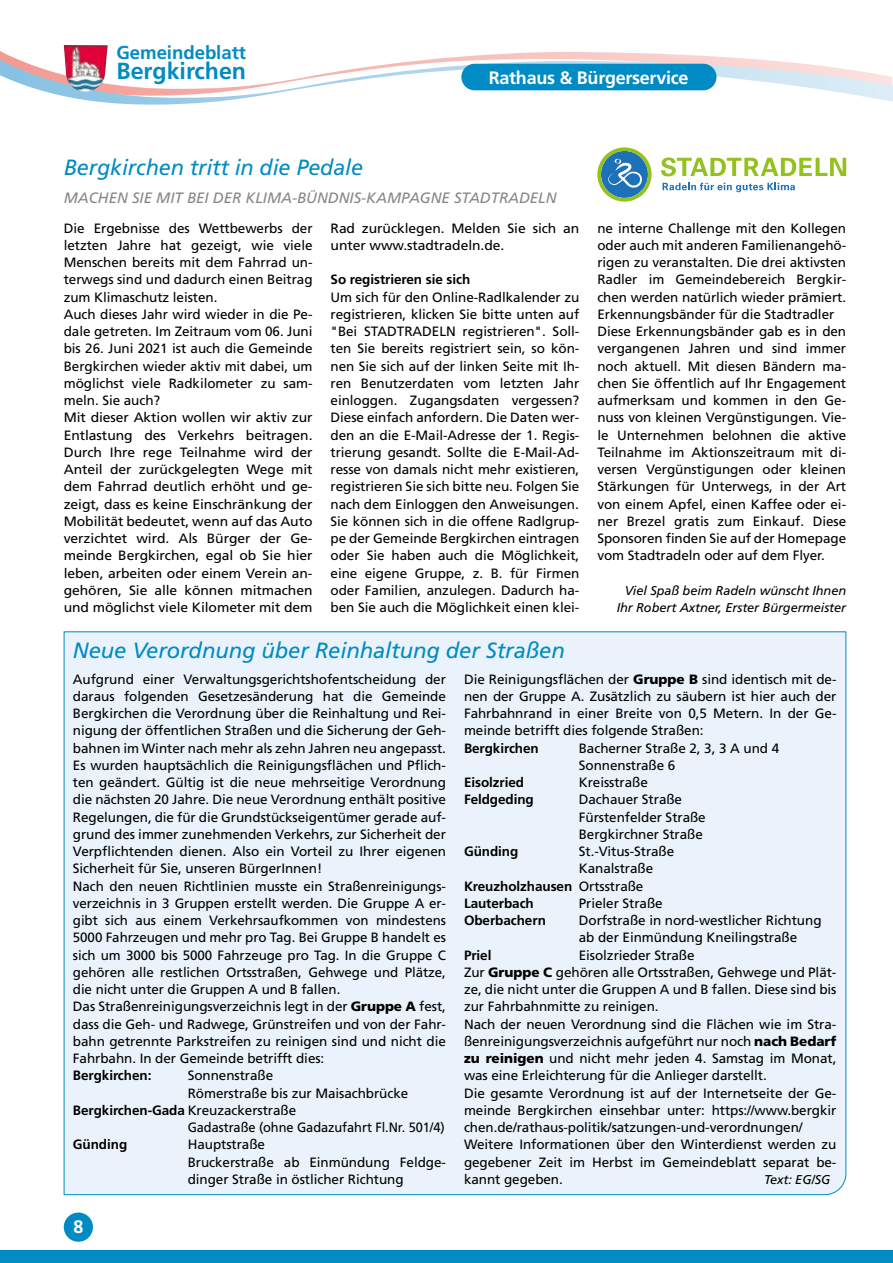
<style>
.page{position:relative;width:893px;height:1263px;background:#fff}
.page>*{position:absolute;margin:0;border:0;box-sizing:border-box;transform-origin:0 0}
.t1{font:700 23.25px "Frutiger";color:#008bc5}
.t2{font:italic 22.05px "Frutiger";letter-spacing:-.005em;color:#008bc5}
.t3{font:700 18.6px "Frutiger";letter-spacing:-.005em;color:#008bc5}
.t4{font:700 18px "Frutiger";letter-spacing:-.015em;color:#fff}
.t5{font:italic 15px "Frutiger";color:#878787}
.t6{font:13.5px/17.2px "Frutiger";letter-spacing:-.005em;color:#000}
.t7{font:700 13.5px "Frutiger";letter-spacing:-.005em;color:#000}
.t8{font:13.5px "Frutiger";letter-spacing:-.005em;color:#000;scale:.95 1}
.t9{font:italic 12.75px/17.2px "Frutiger";letter-spacing:-.005em;color:#000;text-align:right}
.s1{font-weight:900}
.s2{font-weight:400}
</style>
<div class="page">
<svg style="left:0;top:53px;width:893px;height:52px"></svg>
<div style="left:461px;top:64px;width:255px;height:26px;background:#008bc5;border-radius:13px"></div>
<div style="left:0;top:1250px;width:893px;height:13px;background:#008bc5"></div>
<div style="left:64px;top:1212px;width:29px;height:30px;background:#008bc5;border-radius:50%"></div>
<img style="left:64px;top:45px;width:44px;height:49px">
<div style="left:63px;top:631px;width:783px;height:564px;background:#eaf3fb"></div>
<svg style="left:597px;top:147px;width:55px;height:55px"></svg>
<svg style="left:661px;top:157px;width:185px;height:19px"></svg>
<svg style="left:663px;top:183px;width:132px;height:9px"></svg>
<h3 class="t3" style="left:117px;top:42px;width:131px">Gemeindeblatt</h3>
<h1 class="t1" style="left:117px;top:58px;width:131px">Bergkirchen</h1>
<h3 class="t4" style="left:489px;top:67px;width:201px">Rathaus &amp; Bürgerservice</h3>
<h2 class="t2" style="left:64px;top:154px;width:301px">Bergkirchen tritt in die Pedale</h2>
<p class="t5" style="left:64px;top:189px;width:494px">MACHEN SIE MIT BEI DER KLIMA-BÜNDNIS-KAMPAGNE STADTRADELN</p>
<p class="t6" style="left:64px;top:219px;width:250px">Die Ergebnisse des Wettbewerbs der letzten Jahre hat gezeigt, wie viele Menschen bereits mit dem Fahrrad un&shy;terwegs sind und dadurch einen Beitrag zum Klimaschutz leisten.<br>Auch dieses Jahr wird wieder in die Pe&shy;dale getreten. Im Zeitraum vom 06. Juni bis 26. Juni 2021 ist auch die Gemeinde Bergkirchen wieder aktiv mit dabei, um möglichst viele Radkilometer zu sam&shy;meln. Sie auch?<br>Mit dieser Aktion wollen wir aktiv zur Entlastung des Verkehrs beitragen.<br>Durch Ihre rege Teilnahme wird der Anteil der zurückgelegten Wege mit dem Fahrrad deutlich erhöht und ge&shy;zeigt, dass es keine Einschränkung der Mobilität bedeutet, wenn auf das Auto verzichtet wird. Als Bürger der Ge&shy;meinde Bergkirchen, egal ob Sie hier leben, arbeiten oder einem Verein an&shy;gehören, Sie alle können mitmachen und möglichst viele Kilometer mit dem</p>
<p class="t6" style="left:331px;top:219px;width:250px">Rad zurücklegen. Melden Sie sich an unter www.stadtradeln.de.</p>
<p class="t7" style="left:331px;top:272px;width:141px">So registrieren sie sich</p>
<p class="t6" style="left:331px;top:288px;width:250px;text-align:justify">Um sich für den Online-Radlkalender zu registrieren, klicken Sie bitte unten auf "Bei STADTRADELN registrieren". Soll&shy;ten Sie bereits registriert sein, so kön&shy;nen Sie sich auf der linken Seite mit Ih&shy;ren Benutzerdaten vom letzten Jahr einloggen. Zugangsdaten vergessen?<br>Diese einfach anfordern. Die Daten wer&shy;den an die E-Mail-Adresse der 1. Regis&shy;trierung gesandt. Sollte die E-Mail-Ad&shy;resse von damals nicht mehr existieren, registrieren Sie sich bitte neu. Folgen Sie nach dem Einloggen den Anweisungen.<br>Sie können sich in die offene Radlgrup&shy;pe der Gemeinde Bergkirchen eintragen oder Sie haben auch die Möglichkeit, eine eigene Gruppe, z. B. für Firmen oder Familien, anzulegen. Dadurch ha&shy;ben Sie auch die Möglichkeit einen klei-</p>
<p class="t6" style="left:597px;top:219px;width:250px">ne interne Challenge mit den Kollegen oder auch mit anderen Familienangehö&shy;rigen zu veranstalten. Die drei aktivsten Radler im Gemeindebereich Bergkir&shy;chen werden natürlich wieder prämiert.<br>Erkennungsbänder für die Stadtradler Diese Erkennungsbänder gab es in den vergangenen Jahren und sind immer noch aktuell. Mit diesen Bändern ma&shy;chen Sie öffentlich auf Ihr Engagement aufmerksam und kommen in den Ge&shy;nuss von kleinen Vergünstigungen. Vie&shy;le Unternehmen belohnen die aktive Teilnahme im Aktionszeitraum mit di&shy;versen Vergünstigungen oder kleinen Stärkungen für Unterwegs, in der Art von einem Apfel, einen Kaffee oder ei&shy;ner Brezel gratis zum Einkauf. Diese Sponsoren finden Sie auf der Homepage vom Stadtradeln oder auf dem Flyer.</p>
<p class="t9" style="left:617px;top:582px;width:231px">Viel Spaß beim Radeln wünscht Ihnen<br>Ihr Robert Axtner, Erster Bürgermeister</p>
<h2 class="t2" style="left:73px;top:637px;width:493px">Neue Verordnung über Reinhaltung der Straßen</h2>
<p class="t6" style="left:73px;top:670px;width:375px">Aufgrund einer Verwaltungsgerichtshofentscheidung der daraus folgenden Gesetzesänderung hat die Gemeinde Bergkirchen die Verordnung über die Reinhaltung und Rei&shy;nigung der öffentlichen Straßen und die Sicherung der Geh&shy;bahnen im Winter nach mehr als zehn Jahren neu angepasst.<br>Es wurden hauptsächlich die Reinigungsflächen und Pflich&shy;ten geändert. Gültig ist die neue mehrseitige Verordnung die nächsten 20 Jahre. Die neue Verordnung enthält positive Regelungen, die für die Grundstückseigentümer gerade auf&shy;grund des immer zunehmenden Verkehrs, zur Sicherheit der Verpflichtenden dienen. Also ein Vorteil zu Ihrer eigenen Sicherheit für Sie, unseren BürgerInnen!<br>Nach den neuen Richtlinien musste ein Straßenreinigungs&shy;verzeichnis in 3 Gruppen erstellt werden. Die Gruppe A er&shy;gibt sich aus einem Verkehrsaufkommen von mindestens 5000 Fahrzeugen und mehr pro Tag. Bei Gruppe B handelt es sich um 3000 bis 5000 Fahrzeuge pro Tag. In die Gruppe C gehören alle restlichen Ortsstraßen, Gehwege und Plätze, die nicht unter die Gruppen A und B fallen.<br>Das Straßenreinigungsverzeichnis legt in der <span class="s1">Gruppe A</span> fest, dass die Geh- und Radwege, Grünstreifen und von der Fahr&shy;bahn getrennte Parkstreifen zu reinigen sind und nicht die Fahrbahn. In der Gemeinde betrifft dies:</p>
<p class="t7" style="left:73px;top:1068px;width:80px">Bergkirchen:</p>
<p class="t6" style="left:188px;top:1067px;width:87px">Sonnenstraße</p>
<p class="t6" style="left:188px;top:1084px;width:222px">Römerstraße bis zur Maisachbrücke</p>
<p class="t7" style="left:73px;top:1102px;width:225px">Bergkirchen-Gada <span class="s2">Kreuzackerstraße</span></p>
<p class="t8" style="left:188px;top:1119px;width:272px">Gadastraße (ohne Gadazufahrt Fl.Nr. 501/4)</p>
<p class="t7" style="left:73px;top:1137px;width:56px">Günding</p>
<p class="t6" style="left:188px;top:1136px;width:259px">Hauptstraße<br>Bruckerstraße ab Einmündung Feldge&shy;dinger Straße in östlicher Richtung</p>
<p class="t6" style="left:464px;top:670px;width:374px;text-align:justify">Die Reinigungsflächen der <span class="s1">Gruppe B</span> sind identisch mit de&shy;nen der Gruppe A. Zusätzlich zu säubern ist hier auch der Fahrbahnrand in einer Breite von 0,5 Metern. In der Ge&shy;meinde betrifft dies folgende Straßen:</p>
<p class="t7" style="left:464px;top:740px;width:76px">Bergkirchen</p>
<p class="t6" style="left:579px;top:739px;width:202px">Bacherner Straße 2, 3, 3 A und 4<br>Sonnenstraße 6</p>
<p class="t7" style="left:464px;top:774px;width:62px">Eisolzried</p>
<p class="t6" style="left:579px;top:774px;width:71px">Kreisstraße</p>
<p class="t7" style="left:464px;top:792px;width:71px">Feldgeding</p>
<p class="t6" style="left:579px;top:791px;width:129px">Dachauer Straße<br>Fürstenfelder Straße<br>Bergkirchner Straße</p>
<p class="t7" style="left:464px;top:843px;width:56px">Günding</p>
<p class="t6" style="left:579px;top:843px;width:97px">St.-Vitus-Straße</p>
<p class="t6" style="left:579px;top:860px;width:76px">Kanalstraße</p>
<p class="t7" style="left:464px;top:878px;width:181px">Kreuzholzhausen <span class="s2">Ortsstraße</span></p>
<p class="t7" style="left:464px;top:895px;width:71px">Lauterbach</p>
<p class="t6" style="left:579px;top:894px;width:85px">Prieler Straße</p>
<p class="t7" style="left:464px;top:912px;width:84px">Oberbachern</p>
<p class="t6" style="left:579px;top:912px;width:244px">Dorfstraße in nord-westlicher Richtung ab der Einmündung Kneilingstraße</p>
<p class="t7" style="left:464px;top:947px;width:29px">Priel</p>
<p class="t6" style="left:464px;top:946px;width:374px;text-indent:115px">Eisolzrieder Straße<br>Zur <span class="s1">Gruppe C</span> gehören alle Ortsstraßen, Gehwege und Plät&shy;ze, die nicht unter die Gruppen A und B fallen. Diese sind bis zur Fahrbahnmitte zu reinigen.<br>Nach der neuen Verordnung sind die Flächen wie im Stra&shy;ßenreinigungsverzeichnis aufgeführt nur noch <span class="s1">nach Bedarf zu reinigen</span> und nicht mehr jeden 4. Samstag im Monat, was eine Erleichterung für die Anlieger darstellt.<br>Die gesamte Verordnung ist auf der Internetseite der Ge&shy;meinde Bergkirchen einsehbar unter: https://www.bergkir chen.de/rathaus-politik/satzungen-und-verordnungen/ Weitere Informationen über den Winterdienst werden zu gegebener Zeit im Herbst im Gemeindeblatt separat be&shy;kannt gegeben.</p>
<p class="t9" style="left:764px;top:1171px;width:68px">Text: EG/SG</p>
<h3 class="t4" style="left:73px;top:1216px;width:12px">8</h3>
</div>
